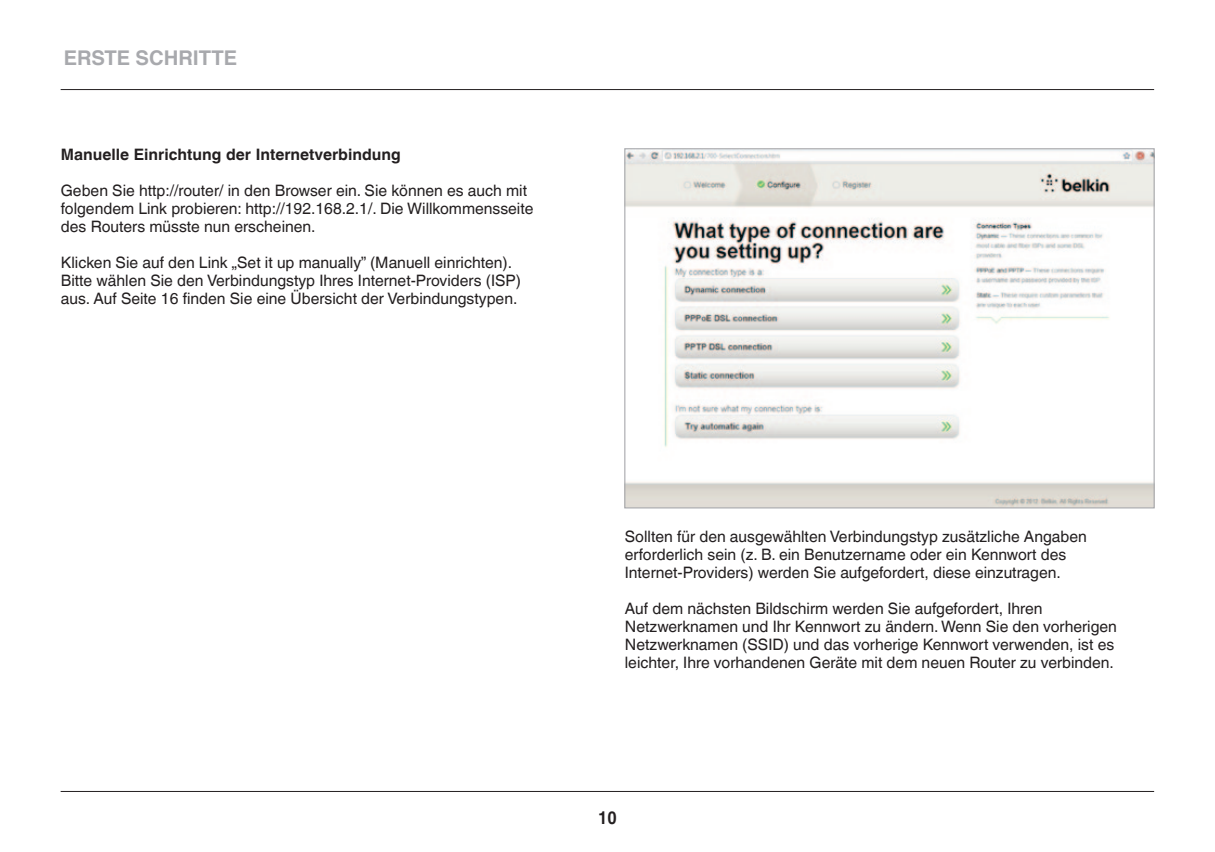
<style>
.page{position:relative;width:1215px;height:852px;background:#fff}
.page>*{position:absolute;margin:0;border:0;box-sizing:border-box;transform-origin:0 0}
.t1{font:700 20.25px "Helvetica World";color:#a8a9ad}
.t2{font:700 18px "Helvetica World";color:#231f20;scale:.9 1}
.t3{font:15.75px/18px "Helvetica World";color:#231f20}
.t4{font:700 15.75px "Helvetica World";color:#231f20}
</style>
<div class="page">
<hr style="left:61px;top:790px;width:1093px;height:1px;background:#231f20">
<hr style="left:61px;top:89px;width:1093px;height:1px;background:#231f20">
<img style="left:626px;top:150px;width:527px;height:356px">
<p class="t1" style="left:64px;top:46px;width:175px">Erste Schritte</p>
<p class="t4" style="left:61px;top:145px;width:341px">Manuelle Einrichtung der Internetverbindung</p>
<p class="t3" style="left:61px;top:181px;width:474px">Geben Sie http://router/ in den Browser ein. Sie können es auch mit folgendem Link probieren: http://192.168.2.1/. Die Willkommensseite des Routers müsste nun erscheinen.</p>
<p class="t3" style="left:61px;top:253px;width:462px">Klicken Sie auf den Link „Set it up manually” (Manuell einrichten).<br>Bitte wählen Sie den Verbindungstyp Ihres Internet-Providers (ISP) aus. Auf Seite 16 finden Sie eine Übersicht der Verbindungstypen.</p>
<p class="t3" style="left:625px;top:527px;width:464px">Sollten für den ausgewählten Verbindungstyp zusätzliche Angaben erforderlich sein (z. B. ein Benutzername oder ein Kennwort des<br>Internet-Providers) werden Sie aufgefordert, diese einzutragen.</p>
<p class="t3" style="left:625px;top:599px;width:494px">Auf dem nächsten Bildschirm werden Sie aufgefordert, Ihren Netzwerknamen und Ihr Kennwort zu ändern. Wenn Sie den vorherigen Netzwerknamen (SSID) und das vorherige Kennwort verwenden, ist es leichter, Ihre vorhandenen Geräte mit dem neuen Router zu verbinden.</p>
<p class="t2" style="left:598px;top:806px;width:22px">10</p>
</div>
